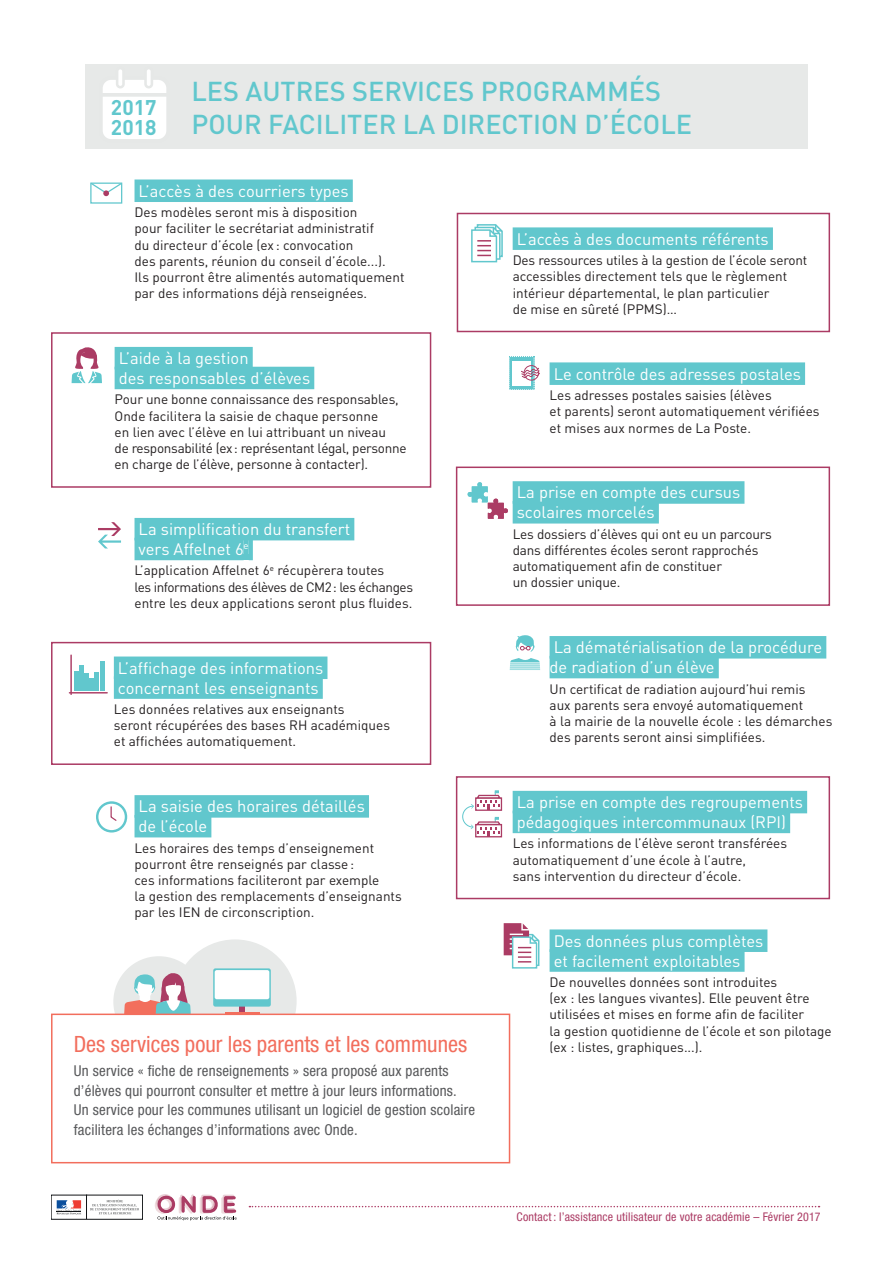
<style>
.page{position:relative;width:893px;height:1263px;background:#fff}
.page>*{position:absolute;margin:0;border:0;box-sizing:border-box;transform-origin:0 0}
.t1{font:500 27px/32.4px "DIN";color:#61c7cd}
.t2{font:condensed 22.5px "Helvetica Neue LT Std";color:#f26e5d}
.t3{font:700 21px/19.5px "DIN";color:#61c7cd}
.t4{font:16.5px/19.8px "DIN";color:#fff}
.t5{font:condensed 15px/19.5px "Helvetica Neue LT Std";letter-spacing:.015em;color:#57585a}
.t6{font:13.5px/16.2px "DIN";color:#231f20}
.t7{font:condensed 12px "Helvetica Neue LT Std";letter-spacing:.015em;color:#ab3b64}
</style>
<div class="page">
<svg style="left:249px;top:1206px;width:570px;height:1px"></svg>
<svg style="left:155px;top:1194px;width:82px;height:26px"></svg>
<svg style="left:57px;top:1200px;width:24px;height:15px"></svg>
<div style="left:86px;top:1195px;width:57px;height:24px;border:1px solid #111416"></div>
<svg style="left:90px;top:1199px;width:49px;height:15px"></svg>
<div style="left:135px;top:179px;width:218px;height:23px;background:#61c7cd"></div>
<div style="left:90px;top:183px;width:32px;height:21px;border:1px solid #61c7cd"></div>
<svg style="left:90px;top:182px;width:33px;height:14px"></svg>
<div style="left:513px;top:227px;width:260px;height:23px;background:#61c7cd"></div>
<div style="left:115px;top:347px;width:138px;height:22px;background:#61c7cd"></div>
<div style="left:115px;top:367px;width:199px;height:22px;background:#61c7cd"></div>
<div style="left:550px;top:362px;width:255px;height:23px;background:#61c7cd"></div>
<svg style="left:509px;top:356px;width:31px;height:34px"></svg>
<div style="left:524px;top:365px;width:15px;height:15px;border:1px solid #ab3c64;border-radius:50%"></div>
<div style="left:114px;top:656px;width:213px;height:23px;background:#61c7cd"></div>
<div style="left:114px;top:676px;width:209px;height:23px;background:#61c7cd"></div>
<div style="left:135px;top:795px;width:234px;height:23px;background:#61c7cd"></div>
<div style="left:135px;top:815px;width:76px;height:22px;background:#61c7cd"></div>
<div style="left:96px;top:801px;width:31px;height:31px;border:2px solid #61c7cd;border-radius:50%"></div>
<svg style="left:110px;top:806px;width:7px;height:15px"></svg>
<div style="left:550px;top:636px;width:276px;height:22px;background:#61c7cd"></div>
<div style="left:550px;top:656px;width:169px;height:22px;background:#61c7cd"></div>
<svg style="left:510px;top:658px;width:30px;height:12px"></svg>
<svg style="left:516px;top:635px;width:19px;height:17px"></svg>
<hr style="left:509px;top:662px;width:33px;height:1px;background:#fff">
<hr style="left:509px;top:664px;width:33px;height:1px;background:#fff">
<hr style="left:509px;top:666px;width:33px;height:1px;background:#fff">
<hr style="left:509px;top:668px;width:33px;height:1px;background:#fff">
<div style="left:513px;top:791px;width:294px;height:22px;background:#61c7cd"></div>
<div style="left:513px;top:811px;width:277px;height:22px;background:#61c7cd"></div>
<div style="left:550px;top:929px;width:217px;height:23px;background:#61c7cd"></div>
<div style="left:550px;top:949px;width:195px;height:23px;background:#61c7cd"></div>
<svg style="left:503px;top:923px;width:36px;height:45px"></svg>
<div style="left:513px;top:481px;width:231px;height:23px;background:#61c7cd"></div>
<div style="left:513px;top:501px;width:146px;height:22px;background:#61c7cd"></div>
<div style="left:85px;top:64px;width:722px;height:85px;background:#e7e9e8"></div>
<div style="left:101px;top:78px;width:67px;height:63px;background:#fff;border-radius:10px"></div>
<div style="left:99px;top:76px;width:71px;height:67px;border:4px solid #e6e8e7;border-radius:10px"></div>
<hr style="left:101px;top:93px;width:67px;height:4px;background:#e6e8e7">
<svg style="left:116px;top:69px;width:9px;height:19px"></svg>
<svg style="left:144px;top:69px;width:9px;height:19px"></svg>
<div style="left:174px;top:939px;width:123px;height:123px;background:#e7e9e8;border-radius:50%"></div>
<div style="left:113px;top:956px;width:91px;height:91px;background:#e7e9e8;border-radius:50%"></div>
<svg style="left:124px;top:973px;width:67px;height:40px"></svg>
<svg style="left:239px;top:1006px;width:6px;height:6px"></svg>
<hr style="left:225px;top:1012px;width:34px;height:3px;background:#f26f5d">
<svg style="left:213px;top:968px;width:58px;height:38px"></svg>
<div style="left:215px;top:970px;width:54px;height:29px;background:#fff;border-radius:2px"></div>
<div style="left:52px;top:1014px;width:457px;height:149px;background:#fff"></div>
<div style="left:51px;top:1013px;width:459px;height:150px;border:2px solid #f26e5d"></div>
<div style="left:456px;top:776px;width:374px;height:123px;border:2px solid #ab3b64"></div>
<div style="left:456px;top:467px;width:374px;height:139px;border:2px solid #ab3b64"></div>
<div style="left:457px;top:213px;width:373px;height:119px;border:2px solid #ab3b64"></div>
<div style="left:51px;top:332px;width:380px;height:156px;border:2px solid #ab3b64"></div>
<div style="left:51px;top:642px;width:380px;height:123px;border:2px solid #ab3b64"></div>
<svg style="left:471px;top:224px;width:32px;height:39px"></svg>
<svg style="left:467px;top:482px;width:41px;height:37px"></svg>
<div style="left:475px;top:824px;width:27px;height:13px;border:1px solid #ab3c64"></div>
<svg style="left:462px;top:790px;width:40px;height:46px"></svg>
<svg style="left:71px;top:347px;width:31px;height:37px"></svg>
<hr style="left:74px;top:672px;width:4px;height:19px;background:#61c7cd">
<hr style="left:79px;top:665px;width:4px;height:26px;background:#61c7cd">
<hr style="left:85px;top:673px;width:4px;height:18px;background:#61c7cd">
<hr style="left:90px;top:679px;width:4px;height:12px;background:#61c7cd">
<hr style="left:95px;top:672px;width:4px;height:19px;background:#61c7cd">
<hr style="left:100px;top:661px;width:4px;height:30px;background:#61c7cd">
<hr style="left:70px;top:655px;width:2px;height:39px;background:#ab3c64">
<hr style="left:69px;top:692px;width:38px;height:1px;background:#ab3c64">
<div style="left:135px;top:518px;width:219px;height:22px;background:#61c7cd"></div>
<div style="left:135px;top:538px;width:109px;height:22px;background:#61c7cd"></div>
<div style="left:244px;top:532px;width:5px;height:23px;background:#61c7cd"></div>
<svg style="left:249px;top:540px;width:4px;height:20px"></svg>
<svg style="left:98px;top:522px;width:23px;height:26px"></svg>
<svg style="left:244px;top:555px;width:5px;height:5px"></svg>
<h3 class="t3" style="left:111px;top:97px;width:47px">2017<br>2018</h3>
<h1 class="t1" style="left:191px;top:74px;width:502px">LES AUTRES SERVICES PROGRAMMÉS<br>POUR FACILITER LA DIRECTION D’ÉCOLE</h1>
<p class="t4" style="left:139px;top:181px;width:212px">L’accès à des courriers types</p>
<p class="t6" style="left:135px;top:204px;width:271px">Des modèles seront mis à disposition<br>pour faciliter le secrétariat administratif<br>du directeur d’école (ex : convocation<br>des parents, réunion du conseil d’école...).<br>Ils pourront être alimentés automatiquement par des informations déjà renseignées.</p>
<p class="t4" style="left:119px;top:348px;width:193px">L’aide à la gestion<br>des responsables d’élèves</p>
<p class="t6" style="left:115px;top:391px;width:293px">Pour une bonne connaissance des responsables, Onde facilitera la saisie de chaque personne<br>en lien avec l’élève en lui attribuant un niveau<br>de responsabilité (ex : représentant légal, personne en charge de l’élève, personne à contacter).</p>
<p class="t4" style="left:139px;top:519px;width:213px">La simplification du transfert vers Affelnet 6<sup>e</sup></p>
<p class="t6" style="left:135px;top:562px;width:280px">L’application Affelnet 6<sup>e</sup> récupèrera toutes<br>les informations des élèves de CM2 : les échanges entre les deux applications seront plus fluides.</p>
<p class="t4" style="left:118px;top:658px;width:207px">L’affichage des informations concernant les enseignants</p>
<p class="t6" style="left:114px;top:701px;width:278px">Les données relatives aux enseignants<br>seront récupérées des bases RH académiques et affichées automatiquement.</p>
<p class="t4" style="left:139px;top:796px;width:228px">La saisie des horaires détaillés de l’école</p>
<p class="t6" style="left:135px;top:839px;width:269px">Les horaires des temps d’enseignement pourront être renseignés par classe :<br>ces informations faciliteront par exemple<br>la gestion des remplacements d’enseignants par les IEN de circonscription.</p>
<h2 class="t2" style="left:74px;top:1031px;width:395px">Des services pour les parents et les communes</h2>
<p class="t5" style="left:74px;top:1061px;width:403px">Un service « fiche de renseignements » sera proposé aux parents d’élèves qui pourront consulter et mettre à jour leurs informations.<br>Un service pour les communes utilisant un logiciel de gestion scolaire facilitera les échanges d’informations avec Onde.</p>
<p class="t4" style="left:517px;top:228px;width:254px">L’accès à des documents référents</p>
<p class="t6" style="left:513px;top:252px;width:296px">Des ressources utiles à la gestion de l’école seront accessibles directement tels que le règlement intérieur départemental, le plan particulier<br>de mise en sûreté (PPMS)…</p>
<p class="t4" style="left:554px;top:363px;width:249px">Le contrôle des adresses postales</p>
<p class="t6" style="left:550px;top:387px;width:272px">Les adresses postales saisies (élèves<br>et parents) seront automatiquement vérifiées et mises aux normes de La Poste.</p>
<p class="t4" style="left:517px;top:482px;width:225px">La prise en compte des cursus scolaires morcelés</p>
<p class="t6" style="left:513px;top:525px;width:261px">Les dossiers d’élèves qui ont eu un parcours dans différentes écoles seront rapprochés automatiquement afin de constituer<br>un dossier unique.</p>
<p class="t4" style="left:550px;top:637px;width:274px">La dématérialisation de la procédure de radiation d’un élève</p>
<p class="t6" style="left:550px;top:680px;width:284px">Un certificat de radiation aujourd’hui remis<br>aux parents sera envoyé automatiquement<br>à la mairie de la nouvelle école : les démarches des parents seront ainsi simplifiées.</p>
<p class="t4" style="left:517px;top:792px;width:288px">La prise en compte des regroupements pédagogiques intercommunaux (RPI)</p>
<p class="t6" style="left:513px;top:835px;width:276px">Les informations de l’élève seront transférées automatiquement d’une école à l’autre,<br>sans intervention du directeur d’école.</p>
<p class="t4" style="left:554px;top:930px;width:211px">Des données plus complètes et facilement exploitables</p>
<p class="t6" style="left:550px;top:974px;width:284px">De nouvelles données sont introduites<br>(ex : les langues vivantes). Elle peuvent être utilisées et mises en forme afin de faciliter<br>la gestion quotidienne de l’école et son pilotage (ex : listes, graphiques...).</p>
<p class="t7" style="left:517px;top:1209px;width:306px">Contact : l’assistance utilisateur de votre académie – Février 2017</p>
</div>
